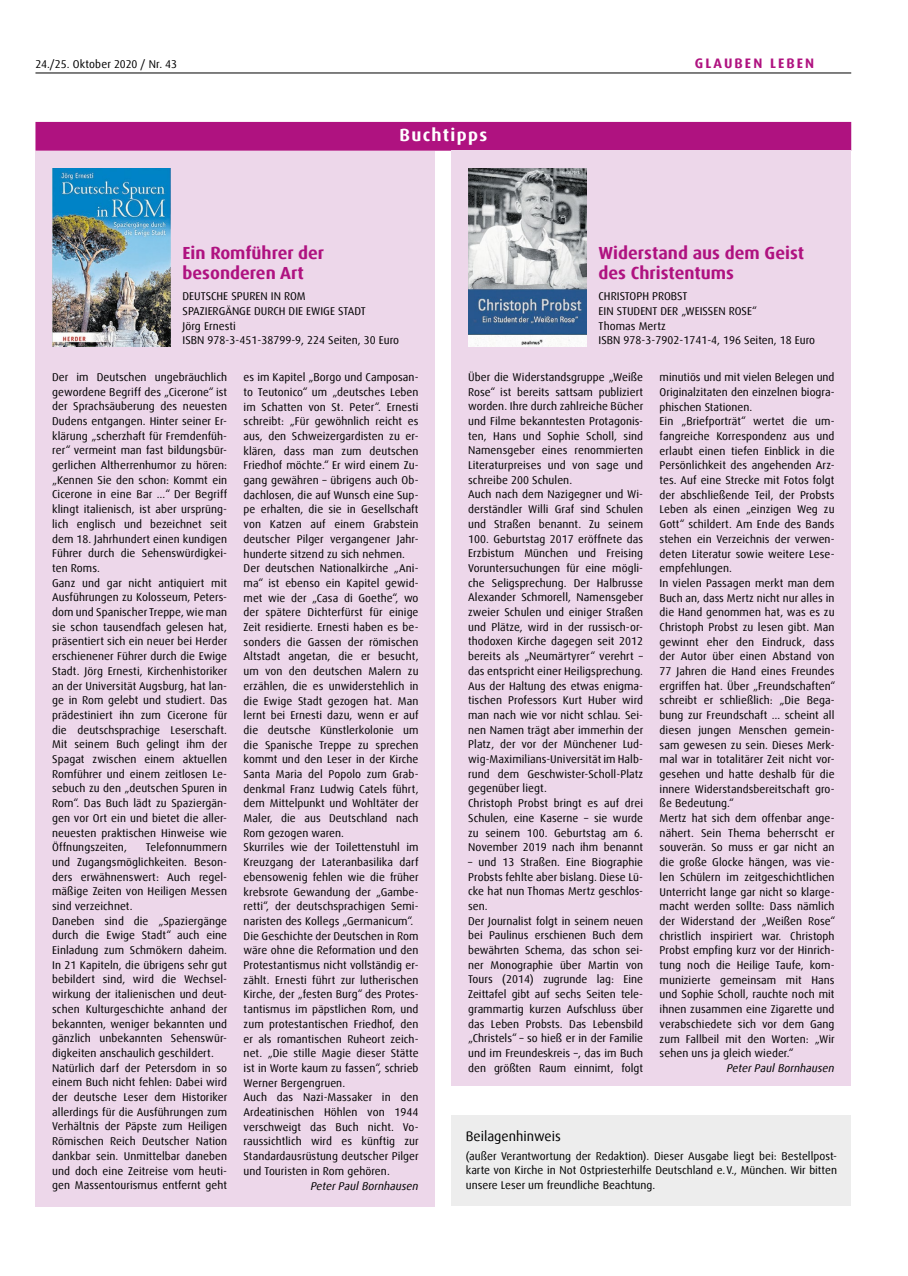
<style>
.page{position:relative;width:908px;height:1276px;background:#fff}
.page>*{position:absolute;margin:0;border:0;box-sizing:border-box;transform-origin:0 0}
.t1{font:700 17.5px/20px "Dax Offc Pro";color:#af1280}
.t2{font:700 17.5px "Dax Offc Pro";letter-spacing:.075em;color:#fff}
.t3{font:13.75px "Dax Offc Pro";color:#000}
.t4{font:700 13.75px "Dax Offc Pro";letter-spacing:.15em;color:#af1280}
.t5{font:11.25px/14.8px "Dax Offc Pro";letter-spacing:.005em;color:#000}
.t6{font:italic 11.25px "Dax Offc Pro";letter-spacing:.005em;color:#000}
</style>
<div class="page">
<hr style="left:35px;top:73px;width:815px;height:1px;background:#000">
<div style="left:35px;top:122px;width:815px;height:29px;background:#af1280"></div>
<div style="left:36px;top:151px;width:399px;height:1055px;background:#edd7ea"></div>
<img style="left:52px;top:169px;width:118px;height:177px">
<div style="left:451px;top:151px;width:399px;height:935px;background:#edd7ea"></div>
<img style="left:468px;top:169px;width:118px;height:177px">
<div style="left:451px;top:1115px;width:399px;height:91px;background:#ededed"></div>
<p class="t5" style="left:35px;top:56px;width:143px">24./25. Oktober 2020 / Nr. 43</p>
<p class="t4" style="left:694px;top:54px;width:121px">GLAUBEN LEBEN</p>
<h1 class="t2" style="left:399px;top:124px;width:89px">Buchtipps</h1>
<h1 class="t1" style="left:182px;top:243px;width:143px">Ein Romführer der besonderen Art</h1>
<p class="t5" style="left:182px;top:289px;width:218px">DEUTSCHE SPUREN IN ROM<br>SPAZIERGÄNGE DURCH DIE EWIGE STADT<br>Jörg Ernesti<br>ISBN 978-3-451-38799-9, 224 Seiten, 30 Euro</p>
<h1 class="t1" style="left:598px;top:243px;width:207px">Widerstand aus dem Geist des Christentums</h1>
<p class="t5" style="left:598px;top:289px;width:218px">CHRISTOPH PROBST<br>EIN STUDENT DER „WEISSEN ROSE“<br>Thomas Mertz<br>ISBN 978-3-7902-1741-4, 196 Seiten, 18 Euro</p>
<p class="t5" style="left:52px;top:370px;width:177px">Der im Deutschen ungebräuchlich gewordene Begriff des „Cicerone“ ist der Sprachsäuberung des neuesten Dudens entgangen. Hinter seiner Er&shy;klärung „scherzhaft für Fremdenfüh&shy;rer“ vermeint man fast bildungsbür&shy;gerlichen Altherrenhumor zu hören: „Kennen Sie den schon: Kommt ein Cicerone in eine Bar …“ Der Begriff klingt italienisch, ist aber ursprüng&shy;lich englisch und bezeichnet seit dem 18. Jahrhundert einen kundigen Führer durch die Sehenswürdigkei&shy;ten Roms.<br>Ganz und gar nicht antiquiert mit Ausführungen zu Kolosseum, Peters&shy;dom und Spanischer Treppe, wie man sie schon tausendfach gelesen hat, präsentiert sich ein neuer bei Herder erschienener Führer durch die Ewige Stadt. Jörg Ernesti, Kirchenhistoriker an der Universität Augsburg, hat lan&shy;ge in Rom gelebt und studiert. Das prädestiniert ihn zum Cicerone für die deutschsprachige Leserschaft.<br>Mit seinem Buch gelingt ihm der Spagat zwischen einem aktuellen Romführer und einem zeitlosen Le&shy;sebuch zu den „deutschen Spuren in Rom“. Das Buch lädt zu Spaziergän&shy;gen vor Ort ein und bietet die aller&shy;neuesten praktischen Hinweise wie Öffnungszeiten,</p>
<p class="t5" style="left:52px;top:840px;width:177px;text-indent:94px">Telefonnummern und Zugangsmöglichkeiten. Beson&shy;ders erwähnenswert: Auch regel&shy;mäßige Zeiten von Heiligen Messen sind verzeichnet.<br>Daneben sind die „Spaziergänge durch die Ewige Stadt“ auch eine Einladung zum Schmökern daheim.<br>In 21 Kapiteln, die übrigens sehr gut bebildert sind, wird die Wechsel&shy;wirkung der italienischen und deut&shy;schen Kulturgeschichte anhand der bekannten, weniger bekannten und gänzlich unbekannten Sehenswür&shy;digkeiten anschaulich geschildert.<br>Natürlich darf der Petersdom in so einem Buch nicht fehlen: Dabei wird der deutsche Leser dem Historiker allerdings für die Ausführungen zum Verhältnis der Päpste zum Heiligen Römischen Reich Deutscher Nation dankbar sein. Unmittelbar daneben und doch eine Zeitreise vom heuti&shy;gen Massentourismus entfernt geht</p>
<p class="t5" style="left:243px;top:370px;width:177px">es im Kapitel „Borgo und Camposan&shy;to Teutonico“ um „deutsches Leben im Schatten von St. Peter“. Ernesti schreibt: „Für gewöhnlich reicht es aus, den Schweizergardisten zu er&shy;klären, dass man zum deutschen Friedhof möchte.“ Er wird einem Zu&shy;gang gewähren – übrigens auch Ob&shy;dachlosen, die auf Wunsch eine Sup&shy;pe erhalten, die sie in Gesellschaft von Katzen auf einem Grabstein deutscher Pilger vergangener Jahr&shy;hunderte sitzend zu sich nehmen.<br>Der deutschen Nationalkirche „Ani&shy;ma“ ist ebenso ein Kapitel gewid&shy;met wie der „Casa di Goethe“, wo der spätere Dichterfürst für einige Zeit residierte. Ernesti haben es be&shy;sonders die Gassen der römischen Altstadt angetan, die er besucht, um von den deutschen Malern zu erzählen, die es unwiderstehlich in die Ewige Stadt gezogen hat. Man lernt bei Ernesti dazu, wenn er auf die deutsche Künstlerkolonie um die Spanische Treppe zu sprechen kommt und den Leser in der Kirche Santa Maria del Popolo zum Grab&shy;denkmal Franz Ludwig Catels führt, dem Mittelpunkt und Wohltäter der Maler, die aus Deutschland nach Rom gezogen waren.<br>Skurriles wie der Toilettenstuhl im Kreuzgang der Lateranbasilika darf ebensowenig fehlen wie die früher krebsrote Gewandung der „Gambe&shy;retti“, der deutschsprachigen Semi&shy;naristen des Kollegs „Germanicum“.<br>Die Geschichte der Deutschen in Rom wäre ohne die Reformation und den Protestantismus nicht vollständig er&shy;zählt. Ernesti führt zur lutherischen Kirche, der „festen Burg“ des Protes&shy;tantismus im päpstlichen Rom, und zum protestantischen Friedhof, den er als romantischen Ruheort zeich&shy;net. „Die stille Magie dieser Stätte ist in Worte kaum zu fassen“, schrieb Werner Bergengruen.<br>Auch das Nazi-Massaker in den Ardeatinischen Höhlen von 1944 verschweigt das Buch nicht. Vo&shy;raussichtlich wird es künftig zur Standardausrüstung deutscher Pilger und Touristen in Rom gehören.</p>
<p class="t6" style="left:310px;top:1178px;width:109px">Peter Paul Bornhausen</p>
<p class="t5" style="left:468px;top:370px;width:177px">Über die Widerstandsgruppe „Weiße Rose“ ist bereits sattsam publiziert worden. Ihre durch zahlreiche Bücher und Filme bekanntesten Protagonis&shy;ten, Hans und Sophie Scholl, sind Namensgeber eines renommierten Literaturpreises und von sage und schreibe 200 Schulen.<br>Auch nach dem Nazigegner und Wi&shy;derständler Willi Graf sind Schulen und Straßen benannt. Zu seinem 100. Geburtstag 2017 eröffnete das Erzbistum München und Freising Voruntersuchungen für eine mögli&shy;che Seligsprechung. Der Halbrusse Alexander Schmorell, Namensgeber zweier Schulen und einiger Straßen und Plätze, wird in der russisch-or&shy;thodoxen Kirche dagegen seit 2012 bereits als „Neumärtyrer“ verehrt – das entspricht einer Heiligsprechung.<br>Aus der Haltung des etwas enigma&shy;tischen Professors Kurt Huber wird man nach wie vor nicht schlau. Sei&shy;nen Namen trägt aber immerhin der Platz, der vor der Münchener Lud&shy;wig-Maximilians-Universität im Halb&shy;rund dem Geschwister-Scholl-Platz gegenüber liegt.<br>Christoph Probst bringt es auf drei Schulen, eine Kaserne – sie wurde zu seinem 100. Geburtstag am 6.<br>November 2019 nach ihm benannt</p>
<p class="t5" style="left:468px;top:854px;width:177px">– und 13 Straßen. Eine Biographie<br>Probsts fehlte aber bislang. Diese Lü&shy;cke hat nun Thomas Mertz geschlos&shy;sen.<br>Der Journalist folgt in seinem neuen bei Paulinus erschienen Buch dem bewährten Schema, das schon sei&shy;ner Monographie über Martin von<br>Tours (2014) zugrunde lag: Eine<br>Zeittafel gibt auf sechs Seiten tele&shy;grammartig kurzen Aufschluss über das Leben Probsts. Das Lebensbild „Christels“ – so hieß er in der Familie und im Freundeskreis –, das im Buch den größten Raum einnimt, folgt</p>
<p class="t5" style="left:659px;top:370px;width:177px">minutiös und mit vielen Belegen und Originalzitaten den einzelnen biogra&shy;phischen Stationen.<br>Ein „Briefporträt“ wertet die um&shy;fangreiche Korrespondenz aus und erlaubt einen tiefen Einblick in die Persönlichkeit des angehenden Arz&shy;tes. Auf eine Strecke mit Fotos folgt der abschließende Teil, der Probsts Leben als einen „einzigen Weg zu Gott“ schildert. Am Ende des Bands stehen ein Verzeichnis der verwen&shy;deten Literatur sowie weitere Lese&shy;empfehlungen.<br>In vielen Passagen merkt man dem Buch an, dass Mertz nicht nur alles in die Hand genommen hat, was es zu Christoph Probst zu lesen gibt. Man gewinnt eher den Eindruck, dass der Autor über einen Abstand von 77 Jahren die Hand eines Freundes ergriffen hat. Über „Freundschaften“ schreibt er schließlich: „Die Bega&shy;bung zur Freundschaft … scheint all diesen jungen Menschen gemein&shy;sam gewesen zu sein. Dieses Merk&shy;mal war in totalitärer Zeit nicht vor&shy;gesehen und hatte deshalb für die innere Widerstandsbereitschaft gro&shy;ße Bedeutung.“<br>Mertz hat sich dem offenbar ange&shy;nähert. Sein Thema beherrscht er souverän. So muss er gar nicht an die große Glocke hängen, was vie&shy;len Schülern im zeitgeschichtlichen Unterricht lange gar nicht so klarge&shy;macht werden sollte: Dass nämlich der Widerstand der „Weißen Rose“ christlich inspiriert war. Christoph Probst empfing kurz vor der Hinrich&shy;tung noch die Heilige Taufe, kom&shy;munizierte gemeinsam mit Hans und Sophie Scholl, rauchte noch mit ihnen zusammen eine Zigarette und verabschiedete sich vor dem Gang zum Fallbeil mit den Worten: „Wir sehen uns ja gleich wieder.“</p>
<p class="t6" style="left:726px;top:1060px;width:109px">Peter Paul Bornhausen</p>
<p class="t3" style="left:465px;top:1127px;width:96px">Beilagenhinweis</p>
<p class="t5" style="left:465px;top:1148px;width:372px;text-align:justify">(außer Verantwortung der Redaktion). Dieser Ausgabe liegt bei: Bestellpost&shy;karte von Kirche in Not Ostpriesterhilfe Deutschland e.V., München. Wir bitten unsere Leser um freundliche Beachtung.</p>
</div>
